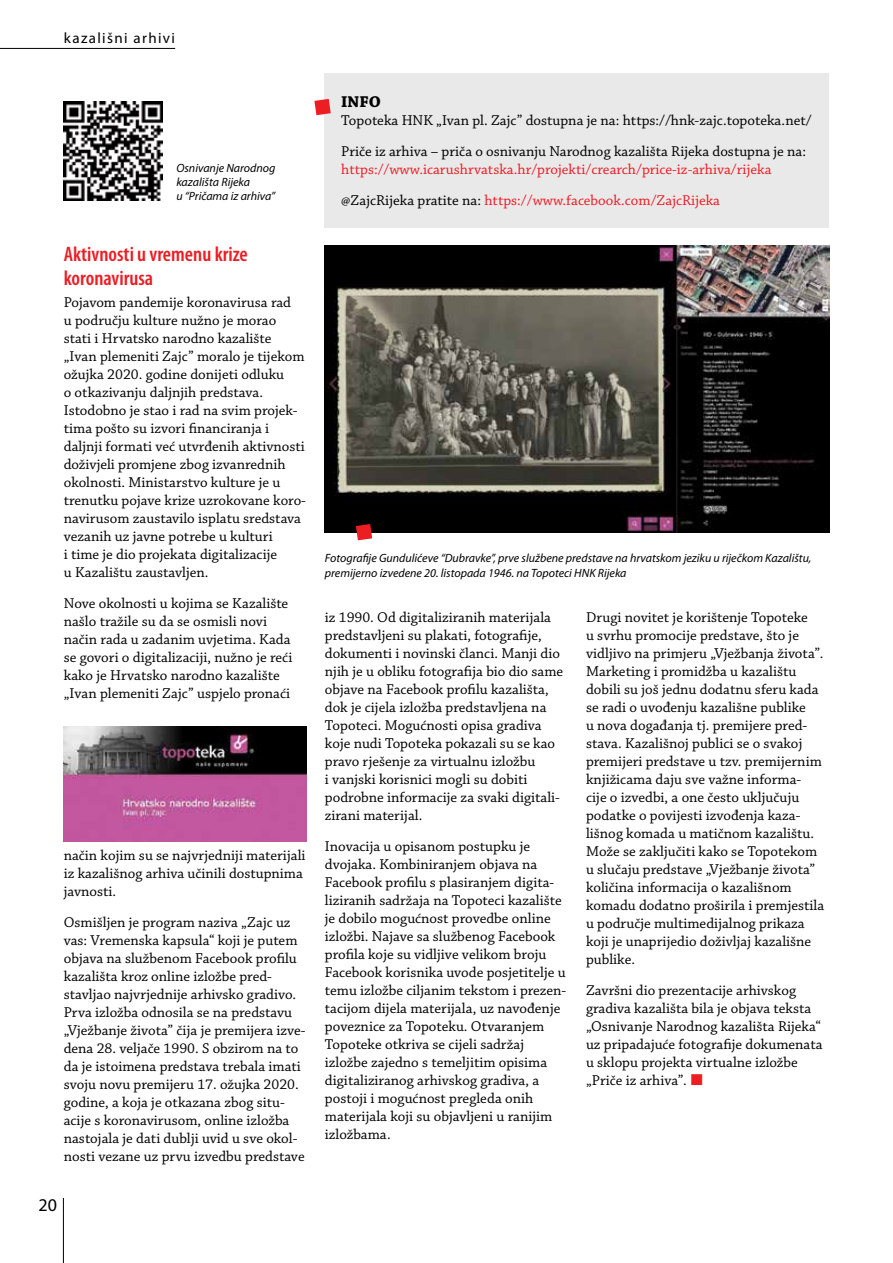
<style>
.page{position:relative;width:893px;height:1263px;background:#fff}
.page>*{position:absolute;margin:0;border:0;box-sizing:border-box;transform-origin:0 0}
.t1{font:600 condensed 21px/24px "Myriad Pro";color:#ed1d24}
.t2{font:18px "Myriad Pro";color:#000}
.t3{font:700 16.5px "Chaparral Pro";color:#000}
.t4{font:15px/18px "Chaparral Pro";color:#000}
.t5{font:15px/30.8px "Chaparral Pro";color:#ed1d24}
.t6{font:15px "Myriad Pro";letter-spacing:.09em;color:#000}
.t7{font:italic 12px/14.4px "Myriad Pro";color:#000}
.s1{color:#000}
</style>
<div class="page">
<div style="left:324px;top:74px;width:505px;height:154px;background:#e9e9ea"></div>
<svg style="left:314px;top:99px;width:17px;height:16px"></svg>
<img style="left:64px;top:101px;width:99px;height:99px">
<img style="left:325px;top:245px;width:504px;height:287px">
<svg style="left:356px;top:524px;width:16px;height:16px"></svg>
<img style="left:64px;top:727px;width:243px;height:114px">
<hr style="left:63px;top:1198px;width:1px;height:65px;background:#000">
<hr style="left:0;top:48px;width:175px;height:1px;background:#000">
<p class="t6" style="left:64px;top:29px;width:113px">kazališni arhivi</p>
<p class="t7" style="left:176px;top:160px;width:101px">Osnivanje Narodnog kazališta Rijeka<br>u “Pričama iz arhiva”</p>
<h1 class="t1" style="left:64px;top:242px;width:186px">Aktivnosti u vremenu krize koronavirusa</h1>
<p class="t4" style="left:64px;top:294px;width:244px">Pojavom pandemije koronavirusa rad<br>u području kulture nužno je morao stati i Hrvatsko narodno kazalište „Ivan plemeniti Zajc” moralo je tijekom ožujka 2020. godine donijeti odluku<br>o otkazivanju daljnjih predstava.<br>Istodobno je stao i rad na svim projek&shy;tima pošto su izvori financiranja i daljnji formati već utvrđenih aktivnosti doživjeli promjene zbog izvanrednih okolnosti. Ministarstvo kulture je u trenutku pojave krize uzrokovane koro&shy;navirusom zaustavilo isplatu sredstava vezanih uz javne potrebe u kulturi<br>i time je dio projekata digitalizacije<br>u Kazalištu zaustavljen.</p>
<p class="t4" style="left:64px;top:595px;width:230px">Nove okolnosti u kojima se Kazalište našlo tražile su da se osmisli novi način rada u zadanim uvjetima. Kada se govori o digitalizaciji, nužno je reći kako je Hrvatsko narodno kazalište „Ivan plemeniti Zajc” uspjelo pronaći</p>
<p class="t4" style="left:64px;top:847px;width:243px">način kojim su se najvrjedniji materijali iz kazališnog arhiva učinili dostupnima javnosti.</p>
<p class="t4" style="left:64px;top:914px;width:243px">Osmišljen je program naziva „Zajc uz vas: Vremenska kapsula“ koji je putem objava na službenom Facebook profilu kazališta kroz online izložbe pred&shy;stavljao najvrjednije arhivsko gradivo.<br>Prva izložba odnosila se na predstavu „Vježbanje života” čija je premijera izve&shy;dena 28. veljače 1990. S obzirom na to da je istoimena predstava trebala imati svoju novu premijeru 17. ožujka 2020. godine, a koja je otkazana zbog situ&shy;acije s koronavirusom, online izložba nastojala je dati dublji uvid u sve okol&shy;nosti vezane uz prvu izvedbu predstave</p>
<p class="t2" style="left:39px;top:1194px;width:20px">20</p>
<p class="t3" style="left:341px;top:92px;width:41px">INFO</p>
<p class="t4" style="left:341px;top:105px;width:472px;line-height:30.8px">Topoteka HNK „Ivan pl. Zajc” dostupna je na: https://hnk-zajc.topoteka.net/<br>Priče iz arhiva – priča o osnivanju Narodnog kazališta Rijeka dostupna je na:</p>
<p class="t5" style="left:341px;top:154px;width:432px">https://www.icarushrvatska.hr/projekti/crearch/price-iz-arhiva/rijeka <span class="s1">@ZajcRijeka pratite na:</span> https://www.facebook.com/ZajcRijeka</p>
<p class="t7" style="left:325px;top:551px;width:488px">Fotografije Gundulićeve “Dubravke”, prve službene predstave na hrvatskom jeziku u riječkom Kazalištu, premijerno izvedene 20. listopada 1946. na Topoteci HNK Rijeka</p>
<p class="t4" style="left:325px;top:609px;width:240px">iz 1990. Od digitaliziranih materijala predstavljeni su plakati, fotografije, dokumenti i novinski članci. Manji dio njih je u obliku fotografija bio dio same objave na Facebook profilu kazališta, dok je cijela izložba predstavljena na Topoteci. Mogućnosti opisa gradiva koje nudi Topoteka pokazali su se kao pravo rješenje za virtualnu izložbu<br>i vanjski korisnici mogli su dobiti podrobne informacije za svaki digitali&shy;zirani materijal.</p>
<p class="t4" style="left:325px;top:837px;width:243px">Inovacija u opisanom postupku je dvojaka. Kombiniranjem objava na Facebook profilu s plasiranjem digita&shy;liziranih sadržaja na Topoteci kazalište je dobilo mogućnost provedbe online izložbi. Najave sa službenog Facebook profila koje su vidljive velikom broju Facebook korisnika uvode posjetitelje u temu izložbe ciljanim tekstom i prezen&shy;tacijom dijela materijala, uz navođenje poveznice za Topoteku. Otvaranjem Topoteke otkriva se cijeli sadržaj izložbe zajedno s temeljitim opisima digitaliziranog arhivskog gradiva, a postoji i mogućnost pregleda onih materijala koji su objavljeni u ranijim izložbama.</p>
<p class="t4" style="left:586px;top:609px;width:240px">Drugi novitet je korištenje Topoteke<br>u svrhu promocije predstave, što je vidljivo na primjeru „Vježbanja života”.<br>Marketing i promidžba u kazalištu dobili su još jednu dodatnu sferu kada se radi o uvođenju kazališne publike<br>u nova događanja tj. premijere pred&shy;stava. Kazališnoj publici se o svakoj premijeri predstave u tzv. premijernim knjižicama daju sve važne informa&shy;cije o izvedbi, a one često uključuju podatke o povijesti izvođenja kaza&shy;lišnog komada u matičnom kazalištu.<br>Može se zaključiti kako se Topotekom u slučaju predstave „Vježbanje života” količina informacija o kazališnom komadu dodatno proširila i premjestila u područje multimedijalnog prikaza koji je unaprijedio doživljaj kazališne publike.</p>
<p class="t4" style="left:586px;top:981px;width:238px">Završni dio prezentacije arhivskog gradiva kazališta bila je objava teksta „Osnivanje Narodnog kazališta Rijeka“ uz pripadajuće fotografije dokumenata u sklopu projekta virtualne izložbe „Priče iz arhiva”.</p>
</div>
